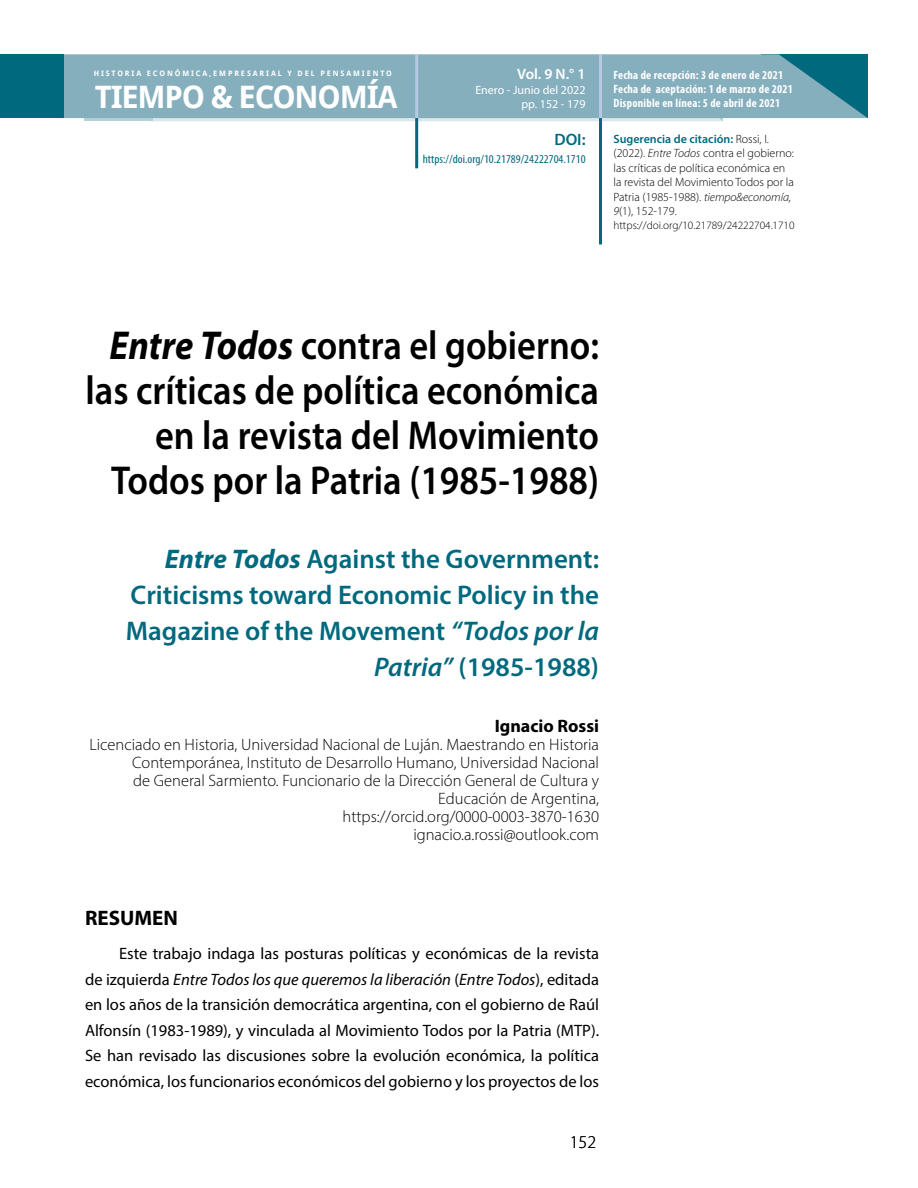
<style>
.page{position:relative;width:918px;height:1188px;background:#fff}
.page>*{position:absolute;margin:0;border:0;box-sizing:border-box;transform-origin:0 0}
.t1{font:600 40.5px/45px "Myriad Pro";color:#000;text-align:right;scale:.9 1}
.t2{font:700 30.9px "Droid Sans";letter-spacing:-.04em;color:#fff}
.t3{font:600 27px/36px "Myriad Pro";color:#00697e;text-align:right}
.t4{font:700 27px "Droid Sans";color:#fff}
.t5{font:700 21px "Myriad Pro";color:#000}
.t6{font:700 18px "Myriad Pro";color:#000}
.t7{font:300 18px "Myriad Pro";color:#000}
.t8{font:16.5px/25.5px "Myriad Pro";color:#000;text-align:justify}
.t9{font:300 16.5px/18px "Myriad Pro";color:#000;text-align:right}
.t10{font:600 16.5px "Myriad Pro";color:#00697e}
.t11{font:600 15px "Myriad Pro";color:#fff}
.t12{font:300 12px/14.4px "Myriad Pro";color:#000}
.t13{font:700 condensed 12px/14.4px "Myriad Pro";letter-spacing:.02em;color:#fff}
.t14{font:condensed 12px "Myriad Pro";color:#00697e;scale:1.06 1}
.t15{font:12px "Myriad Pro";color:#fff}
.t16{font:300 11.25px "Myriad Pro";color:#000}
.t17{font:700 7.5px "Droid Sans";letter-spacing:.25em;color:#fff}
.s1{font-weight:600;color:#00697e}
.s2{font-style:italic}
.s3{font-weight:700;font-style:italic}
</style>
<div class="page">
<svg style="left:153px;top:118px;width:570px;height:3px;background:#d6e4e9"></svg>
<div style="left:85px;top:58px;width:68px;height:63px;background:#b0d0d6"></div>
<div style="left:64px;top:54px;width:804px;height:64px;background:#86afbe"></div>
<div style="left:0;top:54px;width:64px;height:64px;background:#00697e"></div>
<hr style="left:415px;top:54px;width:3px;height:64px;background:#b7c8e2">
<hr style="left:599px;top:54px;width:3px;height:64px;background:#b7c8e2">
<hr style="left:599px;top:118px;width:3px;height:126px;background:#00697e">
<hr style="left:415px;top:118px;width:3px;height:50px;background:#00697e">
<p class="t11" style="left:517px;top:65px;width:70px">Vol. 9 N.° 1</p>
<p class="t15" style="left:475px;top:82px;width:112px">Enero - Junio del 2022</p>
<p class="t17" style="left:94px;top:68px;width:300px">HISTORIA ECONÓMICA,EMPRESARIAL Y DEL PENSAMIENTO</p>
<h3 class="t4" style="left:162px;top:68px;width:161px">CONTENIDO</h3>
<p class="t13" style="left:613px;top:67px;width:181px">Fecha de recepción: 3 de enero de 2021<br>Fecha de aceptación: 1 de marzo de 2021<br>Disponible en línea: 5 de abril de 2021</p>
<p class="t12" style="left:613px;top:132px;width:182px"><span class="s1">Sugerencia de citación:</span> Rossi, I. (2022). <span class="s2">Entre Todos</span> contra el gobierno: las críticas de política económica en la revista del Movimiento Todos por la Patria (1985-1988). <span class="s2">tiempo&amp;economía, 9</span>(1), 152-179.</p>
<p class="t16" style="left:613px;top:218px;width:183px">https://doi.org/10.21789/24222704.1710</p>
<h2 class="t2" style="left:95px;top:75px;width:304px">TIEMPO &amp; ECONOMÍA</h2>
<p class="t15" style="left:521px;top:97px;width:66px">pp. 152 - 179</p>
<p class="t10" style="left:554px;top:129px;width:33px">DOI:</p>
<p class="t14" style="left:423px;top:152px;width:155px">https://doi.org/10.21789/24222704.1710</p>
<h1 class="t1" style="left:85px;top:322px;width:572px"><span class="s3">Entre Todos</span> contra el gobierno: las críticas de política económica en la revista del Movimiento<br>Todos por la Patria (1985-1988)</h1>
<h3 class="t3" style="left:126px;top:540px;width:475px"><span class="s3">Entre Todos</span> Against the Government:<br>Criticisms toward Economic Policy in the Magazine of the Movement <span class="s2">“Todos por la Patria”</span> (1985-1988)</h3>
<p class="t6" style="left:495px;top:715px;width:106px">Ignacio Rossi</p>
<p class="t9" style="left:89px;top:736px;width:511px">Licenciado en Historia, Universidad Nacional de Luján. Maestrando en Historia Contemporánea, Instituto de Desarrollo Humano, Universidad Nacional<br>de General Sarmiento. Funcionario de la Dirección General de Cultura y Educación de Argentina,<br>https://orcid.org/0000-0003-3870-1630<br>ignacio.a.rossi@outlook.com</p>
<p class="t5" style="left:85px;top:904px;width:94px">RESUMEN</p>
<p class="t8" style="left:85px;top:941px;width:516px;text-indent:34px">Este trabajo indaga las posturas políticas y económicas de la revista de izquierda <span class="s2">Entre Todos los que queremos la liberación</span> (<span class="s2">Entre Todos</span>), editada en los años de la transición democrática argentina, con el gobierno de Raúl Alfonsín (1983-1989), y vinculada al Movimiento Todos por la Patria (MTP).<br>Se han revisado las discusiones sobre la evolución económica, la política económica, los funcionarios económicos del gobierno y los proyectos de los</p>
<p class="t7" style="left:570px;top:1132px;width:28px">152</p>
</div>
